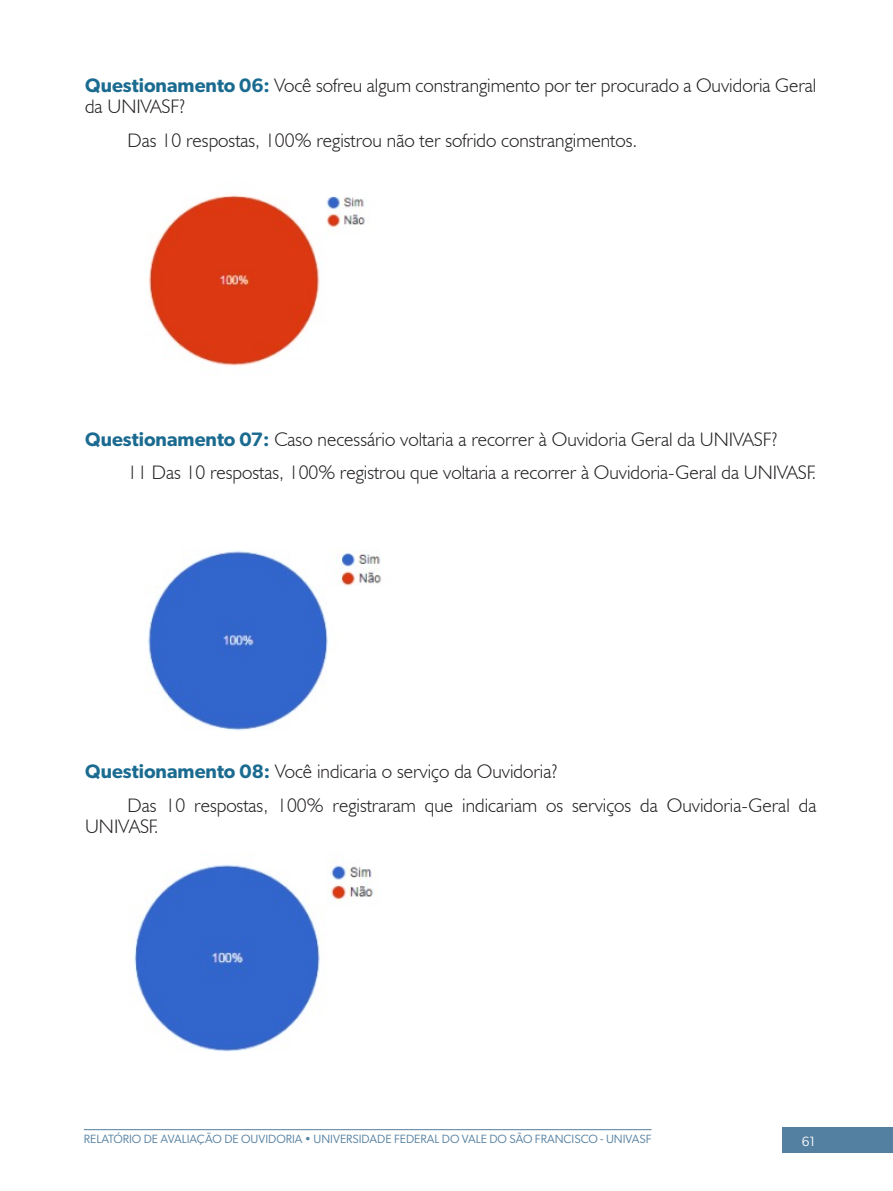
<style>
.page{position:relative;width:893px;height:1191px;background:#fff}
.page>*{position:absolute;margin:0;border:0;box-sizing:border-box;transform-origin:0 0}
._07__TEXTO_CORRENTE{font:300 19.5px/21px "Humanist 521 BT";color:#231f20}
.t1{font:13.5px "Gibson";color:#fff}
.t2{font:12px "Gibson";color:#537fa0}
.s1{font-family:"Gibson";font-weight:600;color:#1b6b91}
</style>
<div class="page">
<hr style="left:84px;top:1129px;width:567px;height:1px;background:#537fa0">
<div style="left:782px;top:1127px;width:111px;height:25px;background:#537fa0"></div>
<img style="left:149px;top:195px;width:216px;height:171px">
<img style="left:148px;top:551px;width:234px;height:180px">
<img style="left:134px;top:864px;width:242px;height:188px">
<p class="_07__TEXTO_CORRENTE" style="left:85px;top:75px;width:733px"><span class="s1">Questionamento 06:</span> Você sofreu algum constrangimento por ter procurado a Ouvidoria Geral da UNIVASF?</p>
<p class="_07__TEXTO_CORRENTE" style="left:128px;top:129px;width:511px">Das 10 respostas, 100% registrou não ter sofrido constrangimentos.</p>
<p class="_07__TEXTO_CORRENTE" style="left:85px;top:428px;width:694px"><span class="s1">Questionamento 07:</span> Caso necessário voltaria a recorrer à Ouvidoria Geral da UNIVASF?</p>
<p class="_07__TEXTO_CORRENTE" style="left:128px;top:462px;width:690px">11 Das 10 respostas, 100% registrou que voltaria a recorrer à Ouvidoria-Geral da UNIVASF.</p>
<p class="_07__TEXTO_CORRENTE" style="left:85px;top:760px;width:474px"><span class="s1">Questionamento 08:</span> Você indicaria o serviço da Ouvidoria?</p>
<p class="_07__TEXTO_CORRENTE" style="left:85px;top:794px;width:733px;text-indent:43px">Das 10 respostas, 100% registraram que indicariam os serviços da Ouvidoria-Geral da<br>UNIVASF.</p>
<p class="t2" style="left:84px;top:1131px;width:569px">RELATÓRIO DE AVALIAÇÃO DE OUVIDORIA • UNIVERSIDADE FEDERAL DO VALE DO SÃO FRANCISCO - UNIVASF</p>
<p class="t1" style="left:802px;top:1132px;width:15px">61</p>
</div>
